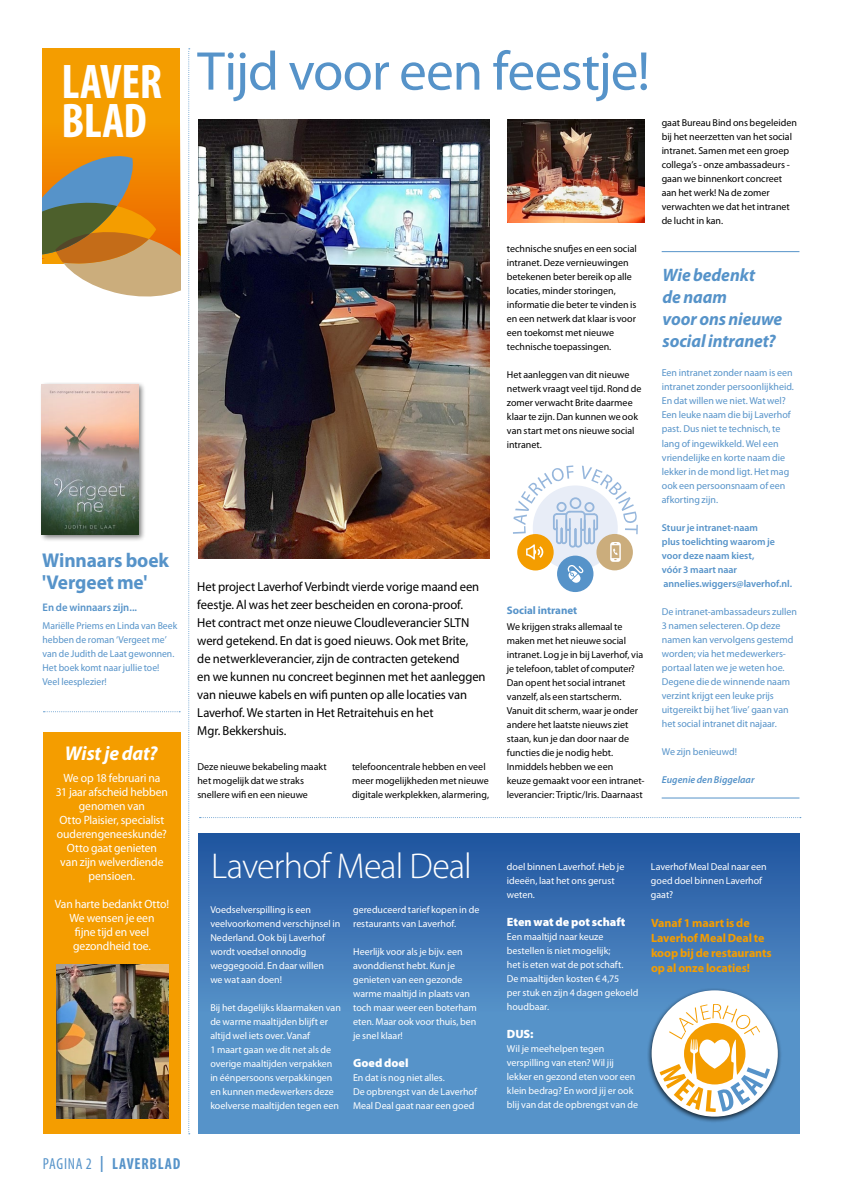
<style>
.page{position:relative;width:842px;height:1191px;background:#fff}
.page>*{position:absolute;margin:0;border:0;box-sizing:border-box;transform-origin:0 0}
.t1{font:55px "Myriad Pro";letter-spacing:-.02em;color:#5693c9}
.t2{font:700 condensed 48.9px/38.7px "Myriad Pro";letter-spacing:-.01em;color:#fff}
.t3{font:300 36px "Myriad Pro";letter-spacing:-.025em;color:#fff}
.t4{font:700 20px/22px "Myriad Pro";letter-spacing:-.005em;color:#5693c9}
.t5{font:italic 700 20px "Myriad Pro";letter-spacing:-.005em;color:#fff}
.t6{font:italic 700 18px/22px "Myriad Pro";letter-spacing:-.005em;color:#5693c9}
.t7{font:700 condensed 16px "Myriad Pro";letter-spacing:.05em;color:#5693c9}
.t8{font:13px/18px "Myriad Pro";letter-spacing:-.005em;color:#000}
.t9{font:12px/14px "Myriad Pro";letter-spacing:-.005em;color:#fff;text-align:center}
.t10{font:700 12px/15px "Myriad Pro";letter-spacing:-.005em;color:#f49d00}
.t11{font:900 12px "Myriad Pro";letter-spacing:-.005em;color:#fff}
.t12{font:600 11px "Myriad Pro";letter-spacing:-.005em;color:#5693c9}
.t13{font:700 11px "Myriad Pro";color:#5693c9}
.t14{font:10px/14px "Myriad Pro";color:#000}
.t15{font:10px/14px "Myriad Pro";color:#fff}
.t16{font:10px/14px "Myriad Pro";color:#5693c9}
.t17{font:600 10px/14px "Myriad Pro";color:#5693c9}
.t18{font:italic 600 10px "Myriad Pro";color:#5693c9}
.s1{font-weight:400}
</style>
<div class="page">
<img style="left:198px;top:119px;width:292px;height:439px">
<div style="left:43px;top:48px;width:137px;height:216px;background:#f49d00"></div>
<div style="left:43px;top:121px;width:137px;height:138px;background:#f49500"></div>
<svg style="left:43px;top:156px;width:137px;height:141px"></svg>
<svg style="left:188px;top:48px;width:2px;height:1086px"></svg>
<svg style="left:200px;top:817px;width:601px;height:1px"></svg>
<div style="left:198px;top:833px;width:601px;height:301px;background:#5693c9"></div>
<div style="left:198px;top:833px;width:601px;height:180px;background:linear-gradient(to bottom,#1f539e,#5691c8)"></div>
<div style="left:647px;top:988px;width:136px;height:135px;background:#000;opacity:.75"></div>
<div style="left:652px;top:990px;width:126px;height:126px;background:#fff;border-radius:50%"></div>
<svg style="left:659px;top:1004px;width:111px;height:108px"></svg>
<div style="left:39px;top:382px;width:107px;height:159px;background:#000;opacity:.5"></div>
<img style="left:42px;top:384px;width:96px;height:150px">
<hr style="left:662px;top:251px;width:137px;height:1px;background:#5693c9">
<hr style="left:662px;top:797px;width:137px;height:1px;background:#5693c9">
<img style="left:508px;top:120px;width:137px;height:102px">
<div style="left:557px;top:555px;width:36px;height:37px;background:#5693c9;border-radius:50%"></div>
<svg style="left:513px;top:465px;width:125px;height:118px"></svg>
<div style="left:570px;top:497px;width:11px;height:12px;border:2px solid #95b6dc;border-radius:50%"></div>
<svg style="left:43px;top:711px;width:137px;height:1px"></svg>
<div style="left:43px;top:732px;width:137px;height:402px;background:#f49d00"></div>
<img style="left:56px;top:964px;width:112px;height:154px">
<h2 class="t2" style="left:61px;top:62px;width:102px">LAVER<br>BLAD</h2>
<h3 class="t4" style="left:42px;top:548px;width:128px">Winnaars boek 'Vergeet me'</h3>
<p class="t12" style="left:43px;top:600px;width:96px">En de winnaars zijn...</p>
<p class="t16" style="left:43px;top:618px;width:136px">Mariëlle Priems en Linda van Beek hebben de roman ‘Vergeet me’ van de Judith de Laat gewonnen.<br>Het boek komt naar jullie toe!<br>Veel leesplezier!</p>
<h3 class="t5" style="left:65px;top:740px;width:94px">Wist je dat?</h3>
<p class="t9" style="left:56px;top:771px;width:114px">We op 18 februari na<br>31 jaar afscheid hebben genomen van<br>Otto Plaisier, specialist ouderengeneeskunde?<br>Otto gaat genieten<br>van zijn welverdiende pensioen.</p>
<p class="t9" style="left:55px;top:897px;width:116px">Van harte bedankt Otto!<br>We wensen je een<br>fijne tijd en veel gezondheid toe.</p>
<h1 class="t1" style="left:197px;top:37px;width:454px">Tijd voor een feestje!</h1>
<p class="t14" style="left:507px;top:241px;width:131px">technische snufjes en een social intranet. Deze vernieuwingen betekenen beter bereik op alle locaties, minder storingen, informatie die beter te vinden is en een netwerk dat klaar is voor een toekomst met nieuwe technische toepassingen.</p>
<p class="t14" style="left:507px;top:367px;width:136px">Het aanleggen van dit nieuwe netwerk vraagt veel tijd. Rond de zomer verwacht Brite daarmee klaar te zijn. Dan kunnen we ook van start met ons nieuwe social intranet.</p>
<p class="t8" style="left:197px;top:577px;width:290px">Het project Laverhof Verbindt vierde vorige maand een feestje. Al was het zeer bescheiden en corona-proof.<br>Het contract met onze nieuwe Cloudleverancier SLTN werd getekend. En dat is goed nieuws. Ook met Brite,<br>de netwerkleverancier, zijn de contracten getekend<br>en we kunnen nu concreet beginnen met het aanleggen van nieuwe kabels en wifi punten op alle locaties van Laverhof. We starten in Het Retraitehuis en het<br>Mgr. Bekkershuis.</p>
<p class="t14" style="left:197px;top:759px;width:131px">Deze nieuwe bekabeling maakt het mogelijk dat we straks snellere wifi en een nieuwe</p>
<p class="t14" style="left:352px;top:759px;width:139px">telefooncentrale hebben en veel meer mogelijkheden met nieuwe digitale werkplekken, alarmering,</p>
<p class="t13" style="left:507px;top:603px;width:72px">Social intranet</p>
<p class="t14" style="left:507px;top:619px;width:139px">We krijgen straks allemaal te maken met het nieuwe social intranet. Log je in bij Laverhof, via je telefoon, tablet of computer?<br>Dan opent het social intranet vanzelf, als een startscherm.<br>Vanuit dit scherm, waar je onder andere het laatste nieuws ziet staan, kun je dan door naar de functies die je nodig hebt.<br>Inmiddels hebben we een<br>keuze gemaakt voor een intranet&shy;leverancier: Triptic/Iris. Daarnaast</p>
<p class="t14" style="left:662px;top:115px;width:137px">gaat Bureau Bind ons begeleiden bij het neerzetten van het social intranet. Samen met een groep collega’s - onze ambassadeurs - gaan we binnenkort concreet aan het werk! Na de zomer verwachten we dat het intranet de lucht in kan.</p>
<h3 class="t6" style="left:662px;top:263px;width:121px">Wie bedenkt<br>de naam<br>voor ons nieuwe social intranet?</h3>
<p class="t16" style="left:662px;top:366px;width:134px">Een intranet zonder naam is een intranet zonder persoonlijkheid.<br>En dat willen we niet. Wat wel?<br>Een leuke naam die bij Laverhof past. Dus niet te technisch, te lang of ingewikkeld. Wel een vriendelijke en korte naam die lekker in de mond ligt. Het mag ook een persoonsnaam of een afkorting zijn.</p>
<p class="t17" style="left:662px;top:520px;width:132px">Stuur je intranet-naam<br>plus toelichting waarom je voor deze naam kiest,<br>vóór 3 maart naar annelies.wiggers@laverhof.nl.</p>
<p class="t16" style="left:662px;top:604px;width:137px">De intranet-ambassadeurs zullen<br>3 namen selecteren. Op deze namen kan vervolgens gestemd worden; via het medewerkers&shy;portaal laten we je weten hoe.<br>Degene die de winnende naam verzint krijgt een leuke prijs uitgereikt bij het ‘live’ gaan van het social intranet dit najaar.</p>
<p class="t16" style="left:662px;top:744px;width:77px">We zijn benieuwd!</p>
<p class="t18" style="left:662px;top:773px;width:94px">Eugenie den Biggelaar</p>
<h3 class="t3" style="left:211px;top:846px;width:262px">Laverhof Meal Deal</h3>
<p class="t15" style="left:210px;top:902px;width:132px">Voedselverspilling is een veelvoorkomend verschijnsel in<br>Nederland. Ook bij Laverhof wordt voedsel onnodig weggegooid. En daar willen<br>we wat aan doen!</p>
<p class="t15" style="left:210px;top:1000px;width:132px">Bij het dagelijks klaarmaken van de warme maaltijden blijft er altijd wel iets over. Vanaf<br>1 maart gaan we dit net als de overige maaltijden verpakken in éénpersoons verpakkingen en kunnen medewerkers deze koelverse maaltijden tegen een</p>
<p class="t15" style="left:353px;top:902px;width:128px">gereduceerd tarief kopen in de restaurants van Laverhof.</p>
<p class="t15" style="left:353px;top:944px;width:125px">Heerlijk voor als je bijv. een avonddienst hebt. Kun je genieten van een gezonde warme maaltijd in plaats van toch maar weer een boterham eten. Maar ook voor thuis, ben je snel klaar!</p>
<p class="t11" style="left:353px;top:1054px;width:57px">Goed doel</p>
<p class="t15" style="left:353px;top:1070px;width:125px">En dat is nog niet alles.<br>De opbrengst van de Laverhof<br>Meal Deal gaat naar een goed</p>
<p class="t15" style="left:507px;top:859px;width:119px">doel binnen Laverhof. Heb je ideeën, laat het ons gerust weten.</p>
<p class="t11" style="left:507px;top:914px;width:120px">Eten wat de pot schaft</p>
<p class="t15" style="left:507px;top:929px;width:133px">Een maaltijd naar keuze bestellen is niet mogelijk;<br>het is eten wat de pot schaft.<br>De maaltijden kosten € 4,75<br>per stuk en zijn 4 dagen gekoeld houdbaar.</p>
<p class="t11" style="left:507px;top:1026px;width:28px">DUS:</p>
<p class="t15" style="left:507px;top:1041px;width:133px">Wil je meehelpen tegen verspilling van eten? Wil jij lekker en gezond eten voor een klein bedrag? En word jij er ook blij van dat de opbrengst van de</p>
<p class="t15" style="left:651px;top:859px;width:117px">Laverhof Meal Deal naar een goed doel binnen Laverhof gaat?</p>
<p class="t10" style="left:651px;top:915px;width:122px">Vanaf 1 maart is de<br>Laverhof Meal Deal te koop bij de restaurants op al onze locaties!</p>
<h3 class="t7" style="left:43px;top:1153px;width:139px"><span class="s1">PAGINA 2</span> | LAVERBLAD</h3>
</div>
